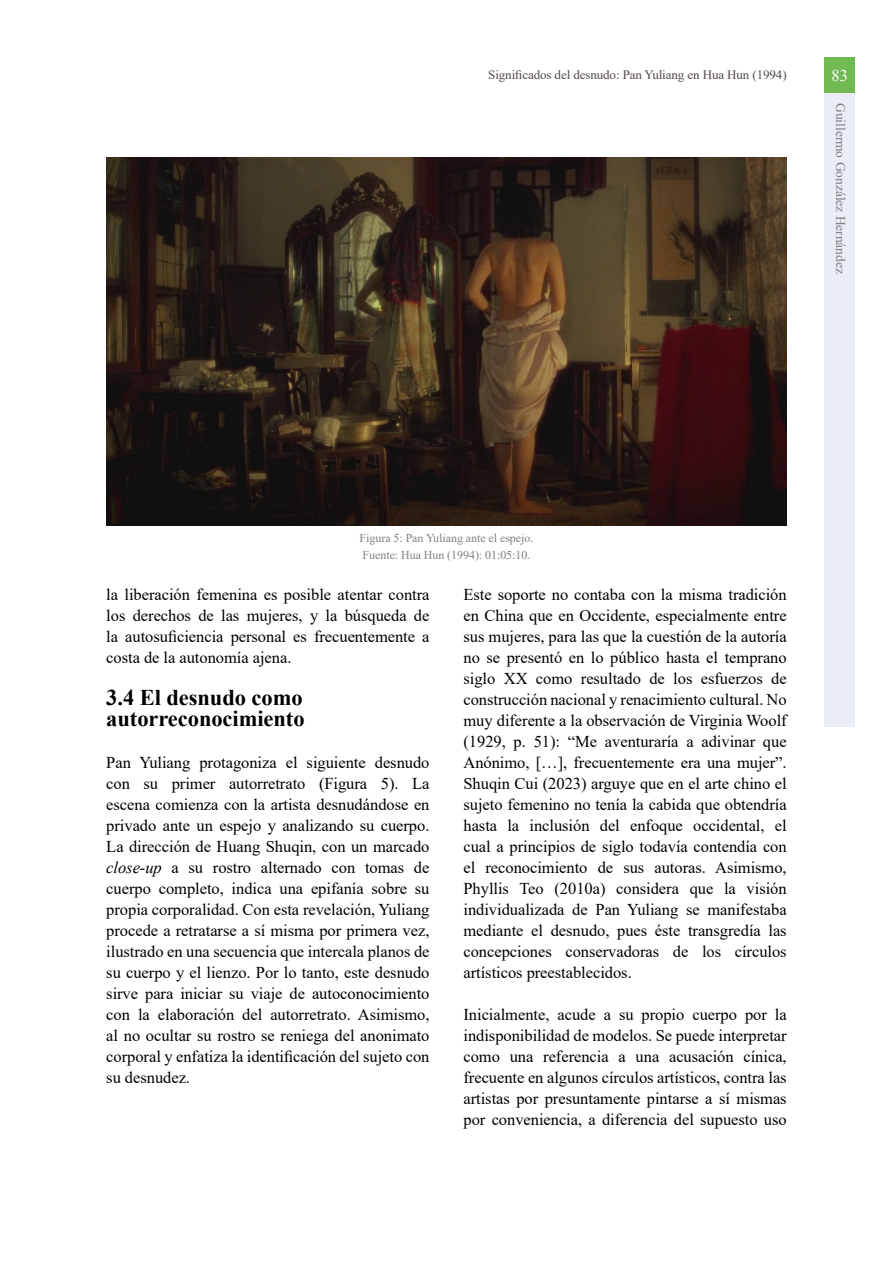
<style>
.page{position:relative;width:893px;height:1263px;background:#fff}
.page>*{position:absolute;margin:0;border:0;box-sizing:border-box;transform-origin:0 0}
._3_Texto_corrido{font:700 22.5px/21px "Times New Roman";letter-spacing:-.005em;color:#000}
._3_Texto_corrido-2{font:16.5px/21px "Times New Roman";letter-spacing:-.005em;color:#000;text-align:justify}
.t1{font:16.5px "Times New Roman";color:#fff}
.t2{font:13.5px "Times New Roman";letter-spacing:-.005em;color:#808080}
.t3{font:12.75px "Times New Roman";letter-spacing:-.01em;color:#524a47}
._4__Pie_de_figuras_y_tablas{font:12px "Times New Roman";letter-spacing:-.005em;color:#808080}
.s1{font-style:italic}
</style>
<div class="page">
<div style="left:824px;top:93px;width:31px;height:633px;background:#eaedf5"></div>
<div style="left:824px;top:58px;width:31px;height:35px;background:#71ba53"></div>
<img style="left:106px;top:157px;width:681px;height:368px">
<p class="t3" style="left:488px;top:66px;width:300px">Significados del desnudo: Pan Yuliang en Hua Hun (1994)</p>
<p class="t1" style="left:832px;top:64px;width:18px">83</p>
<p class="t2" style="left:850px;top:103px;width:172px;rotate:90deg">Guillermo González Hernández</p>
<p class="_4__Pie_de_figuras_y_tablas" style="left:360px;top:529px;width:175px">Figura 5: Pan Yuliang ante el espejo.</p>
<p class="_4__Pie_de_figuras_y_tablas" style="left:363px;top:546px;width:169px">Fuente: Hua Hun (1994): 01:05:10.</p>
<p class="_3_Texto_corrido-2" style="left:106px;top:583px;width:325px">la liberación femenina es posible atentar contra los derechos de las mujeres, y la búsqueda de la autosuficiencia personal es frecuentemente a costa de la autonomía ajena.</p>
<p class="_3_Texto_corrido" style="left:106px;top:686px;width:200px">3.4 El desnudo como autorreconocimiento</p>
<p class="_3_Texto_corrido-2" style="left:106px;top:751px;width:325px">Pan Yuliang protagoniza el siguiente desnudo con su primer autorretrato (Figura 5). La escena comienza con la artista desnudándose en privado ante un espejo y analizando su cuerpo.<br>La dirección de Huang Shuqin, con un marcado <span class="s1">close-up</span> a su rostro alternado con tomas de cuerpo completo, indica una epifanía sobre su propia corporalidad. Con esta revelación, Yuliang procede a retratarse a sí misma por primera vez, ilustrado en una secuencia que intercala planos de su cuerpo y el lienzo. Por lo tanto, este desnudo sirve para iniciar su viaje de autoconocimiento con la elaboración del autorretrato. Asimismo, al no ocultar su rostro se reniega del anonimato corporal y enfatiza la identificación del sujeto con su desnudez.</p>
<p class="_3_Texto_corrido-2" style="left:463px;top:583px;width:325px">Este soporte no contaba con la misma tradición en China que en Occidente, especialmente entre sus mujeres, para las que la cuestión de la autoría no se presentó en lo público hasta el temprano siglo XX como resultado de los esfuerzos de construcción nacional y renacimiento cultural. No muy diferente a la observación de Virginia Woolf (1929, p. 51): “Me aventuraría a adivinar que Anónimo, […], frecuentemente era una mujer”.<br>Shuqin Cui (2023) arguye que en el arte chino el sujeto femenino no tenía la cabida que obtendría hasta la inclusión del enfoque occidental, el cual a principios de siglo todavía contendía con el reconocimiento de sus autoras. Asimismo, Phyllis Teo (2010a) considera que la visión individualizada de Pan Yuliang se manifestaba mediante el desnudo, pues éste transgredía las concepciones conservadoras de los círculos artísticos preestablecidos.</p>
<p class="_3_Texto_corrido-2" style="left:463px;top:1003px;width:325px">Inicialmente, acude a su propio cuerpo por la indisponibilidad de modelos. Se puede interpretar como una referencia a una acusación cínica, frecuente en algunos círculos artísticos, contra las artistas por presuntamente pintarse a sí mismas por conveniencia, a diferencia del supuesto uso</p>
</div>
